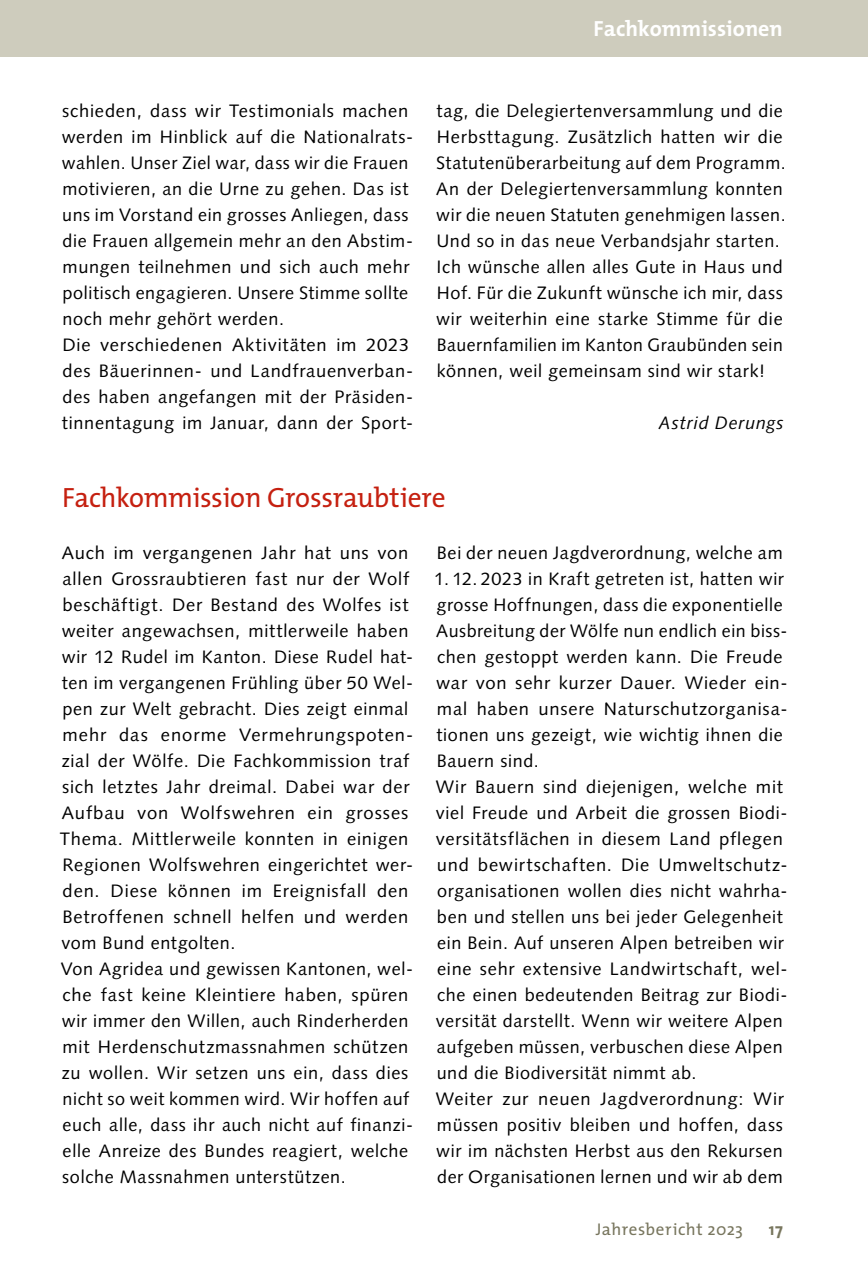
<style>
.page{position:relative;width:868px;height:1276px;background:#fff}
.page>*{position:absolute;margin:0;border:0;box-sizing:border-box;transform-origin:0 0}
._01_Titel_2sp{font:28px "The Mix";letter-spacing:-.01em;color:#c52010}
._00_Rubriktitel_rech{font:700 22px "The Mix";color:#fff}
._02_Grundschrift_R{font:18px/26px "Syntax LT Std";letter-spacing:.04em;color:#000}
._05_Autor_Textende{font:italic 18px "Syntax LT Std";letter-spacing:.045em;color:#000}
.t1{font:17px "The Mix";letter-spacing:.03em;color:#78765e}
.t2{font:700 17px "The Mix";color:#78765e}
</style>
<div class="page">
<div style="left:0;top:0;width:867px;height:57px;background:#ceccbd"></div>
<p class="_00_Rubriktitel_rech" style="left:593px;top:10px;width:191px">Fachkommissionen</p>
<p class="_02_Grundschrift_R" style="left:62px;top:98px;width:353px">schieden, dass wir Testimonials machen werden im Hinblick auf die Nationalrats&shy;wahlen. Unser Ziel war, dass wir die Frauen motivieren, an die Urne zu gehen. Das ist uns im Vorstand ein grosses Anliegen, dass die Frauen allgemein mehr an den Abstim&shy;mungen teilnehmen und sich auch mehr politisch engagieren. Unsere Stimme sollte noch mehr gehört werden.</p>
<p class="_02_Grundschrift_R" style="left:62px;top:332px;width:352px">Die verschiedenen Aktivitäten im 2023 des Bäuerinnen- und Landfrauenverban&shy;des haben angefangen mit der Präsiden&shy;tinnentagung im Januar, dann der Sport-</p>
<p class="_02_Grundschrift_R" style="left:436px;top:98px;width:351px">tag, die Delegiertenversammlung und die Herbsttagung. Zusätzlich hatten wir die Statutenüberarbeitung auf dem Programm.<br>An der Delegiertenversammlung konnten wir die neuen Statuten genehmigen lassen.<br>Und so in das neue Verbandsjahr starten.</p>
<p class="_02_Grundschrift_R" style="left:436px;top:254px;width:348px;text-align:justify">Ich wünsche allen alles Gute in Haus und Hof. Für die Zukunft wünsche ich mir, dass wir weiterhin eine starke Stimme für die Bauernfamilien im Kanton Graubünden sein können, weil gemeinsam sind wir stark!</p>
<p class="_05_Autor_Textende" style="left:658px;top:412px;width:126px">Astrid Derungs</p>
<p class="_01_Titel_2sp" style="left:62px;top:474px;width:385px">Fachkommission Grossraubtiere</p>
<p class="_02_Grundschrift_R" style="left:60px;top:540px;width:355px">Auch im vergangenen Jahr hat uns von allen Grossraubtieren fast nur der Wolf beschäftigt. Der Bestand des Wolfes ist weiter angewachsen, mittlerweile haben wir 12 Rudel im Kanton. Diese Rudel hat&shy;ten im vergangenen Frühling über 50 Wel&shy;pen zur Welt gebracht. Dies zeigt einmal mehr das enorme Vermehrungspoten&shy;zial der Wölfe. Die Fachkommission traf sich letztes Jahr dreimal. Dabei war der Aufbau von Wolfswehren ein grosses Thema. Mittlerweile konnten in einigen Regionen Wolfswehren eingerichtet wer&shy;den. Diese können im Ereignisfall den Betroffenen schnell helfen und werden vom Bund entgolten.</p>
<p class="_02_Grundschrift_R" style="left:61px;top:956px;width:354px">Von Agridea und gewissen Kantonen, wel&shy;che fast keine Kleintiere haben, spüren wir immer den Willen, auch Rinderherden mit Herdenschutzmassnahmen schützen zu wollen. Wir setzen uns ein, dass dies nicht so weit kommen wird. Wir hoffen auf euch alle, dass ihr auch nicht auf finanzi&shy;elle Anreize des Bundes reagiert, welche solche Massnahmen unterstützen.</p>
<p class="_02_Grundschrift_R" style="left:436px;top:540px;width:347px">Bei der neuen Jagdverordnung, welche am</p>
<p class="_02_Grundschrift_R" style="left:434px;top:566px;width:355px">1. 12. 2023 in Kraft getreten ist, hatten wir grosse Hoffnungen, dass die exponentielle Ausbreitung der Wölfe nun endlich ein biss&shy;chen gestoppt werden kann. Die Freude war von sehr kurzer Dauer. Wieder ein&shy;mal haben unsere Naturschutzorganisa&shy;tionen uns gezeigt, wie wichtig ihnen die Bauern sind.</p>
<p class="_02_Grundschrift_R" style="left:436px;top:774px;width:353px">Wir Bauern sind diejenigen, welche mit viel Freude und Arbeit die grossen Biodi&shy;versitätsflächen in diesem Land pflegen und bewirtschaften. Die Umweltschutz&shy;organisationen wollen dies nicht wahrha&shy;ben und stellen uns bei jeder Gelegenheit ein Bein. Auf unseren Alpen betreiben wir eine sehr extensive Landwirtschaft, wel&shy;che einen bedeutenden Beitrag zur Biodi&shy;versität darstellt. Wenn wir weitere Alpen aufgeben müssen, verbuschen diese Alpen und die Biodiversität nimmt ab.</p>
<p class="_02_Grundschrift_R" style="left:436px;top:1086px;width:349px;text-align:justify">Weiter zur neuen Jagdverordnung: Wir müssen positiv bleiben und hoffen, dass wir im nächsten Herbst aus den Rekursen der Organisationen lernen und wir ab dem</p>
<p class="t1" style="left:595px;top:1215px;width:149px">Jahresbericht 2023</p>
<p class="t2" style="left:768px;top:1215px;width:16px">17</p>
</div>
